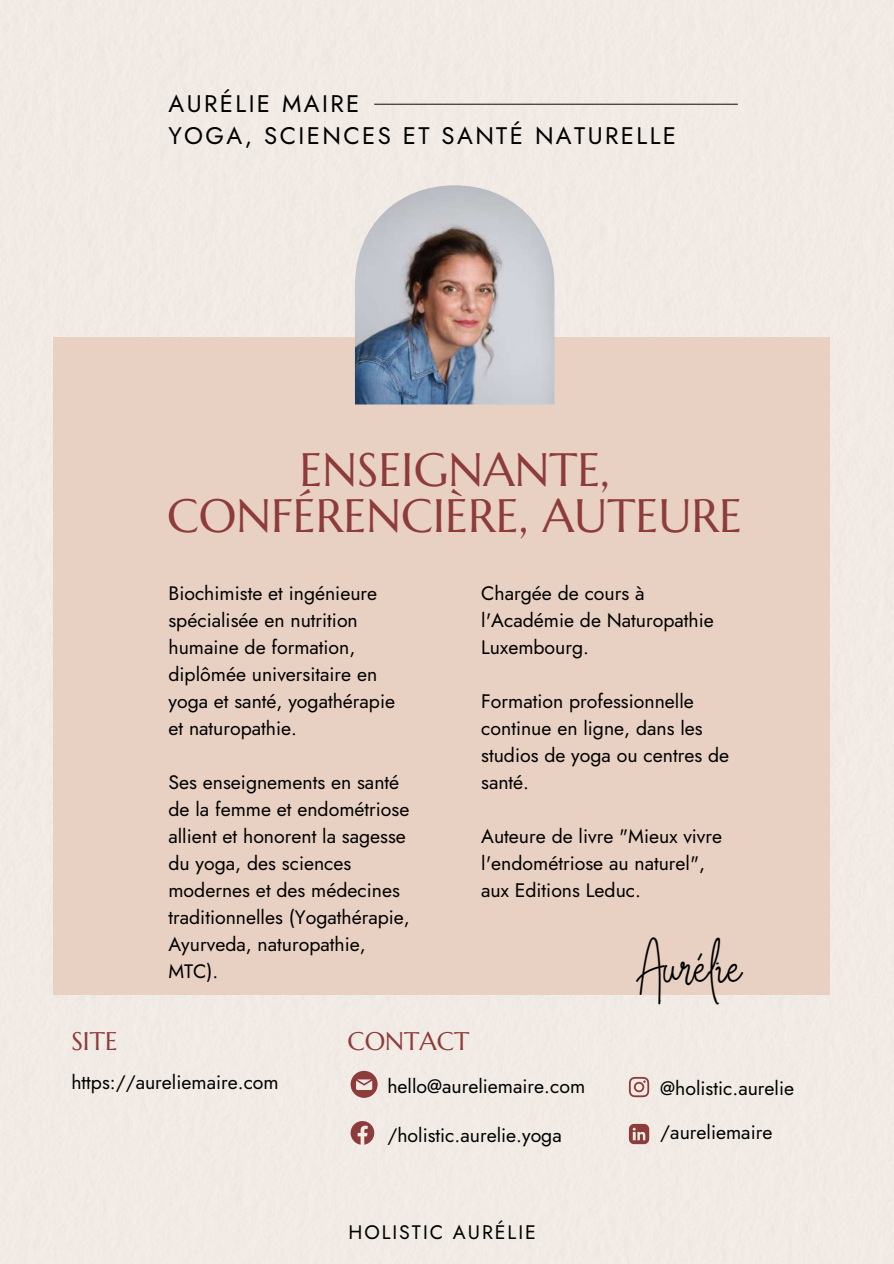
<style>
.page{position:relative;width:894px;height:1264px;background:#fff}
.page>*{position:absolute;margin:0;border:0;box-sizing:border-box;transform-origin:0 0}
.t1{font:46.8px/45.8px "Marcellus";color:#8d3c3b;text-align:center}
.t2{font:42px "White Star";color:#000}
.t3{font:25.5px "Marcellus";color:#8d3c3b}
.t4{font:24px/32.7px "Jost";letter-spacing:.1em;color:#000}
.t5{font:19.5px/27px "Jost";color:#000}
.t6{font:19.5px "Jost";letter-spacing:.1em;color:#000}
</style>
<div class="page">
<div style="left:0;top:0;width:893px;height:1263px;background:#f1ebe5"></div>
<div style="left:54px;top:336px;width:775px;height:658px;background:#e8d1c2"></div>
<img style="left:355px;top:185px;width:199px;height:219px">
<hr style="left:374px;top:104px;width:363px;height:1px;background:#281f1f">
<svg style="left:350px;top:1120px;width:24px;height:24px"></svg>
<svg style="left:628px;top:1076px;width:21px;height:21px"></svg>
<svg style="left:628px;top:1123px;width:21px;height:21px"></svg>
<svg style="left:350px;top:1070px;width:27px;height:27px"></svg>
<p class="t4" style="left:168px;top:87px;width:509px">AURÉLIE MAIRE<br>YOGA, SCIENCES ET SANTÉ NATURELLE</p>
<h1 class="t1" style="left:167px;top:447px;width:576px">ENSEIGNANTE,<br>CONFÉRENCIÈRE, AUTEURE</h1>
<p class="t5" style="left:168px;top:579px;width:228px">Biochimiste et ingénieure spécialisée en nutrition humaine de formation, diplômée universitaire en yoga et santé, yogathérapie et naturopathie.</p>
<p class="t5" style="left:168px;top:768px;width:243px">Ses enseignements en santé de la femme et endométriose allient et honorent la sagesse du yoga, des sciences modernes et des médecines traditionnelles (Yogathérapie,<br>Ayurveda, naturopathie,<br>MTC).</p>
<p class="t5" style="left:481px;top:579px;width:234px">Chargée de cours à l'Académie de Naturopathie<br>Luxembourg.</p>
<p class="t5" style="left:481px;top:687px;width:249px">Formation professionnelle continue en ligne, dans les studios de yoga ou centres de santé.</p>
<p class="t5" style="left:481px;top:822px;width:242px">Auteure de livre "Mieux vivre l'endométriose au naturel", aux Editions Leduc.</p>
<h2 class="t2" style="left:639px;top:957px;width:105px">Aurélie</h2>
<h3 class="t3" style="left:71px;top:1024px;width:48px">SITE</h3>
<h3 class="t3" style="left:347px;top:1024px;width:123px">CONTACT</h3>
<p class="t5" style="left:71px;top:1068px;width:209px">https://aureliemaire.com</p>
<p class="t5" style="left:387px;top:1072px;width:199px">hello@aureliemaire.com</p>
<p class="t5" style="left:660px;top:1074px;width:135px">@holistic.aurelie</p>
<p class="t5" style="left:387px;top:1121px;width:176px">/holistic.aurelie.yoga</p>
<p class="t5" style="left:660px;top:1119px;width:114px">/aureliemaire</p>
<p class="t6" style="left:348px;top:1217px;width:189px">HOLISTIC AURÉLIE</p>
</div>
